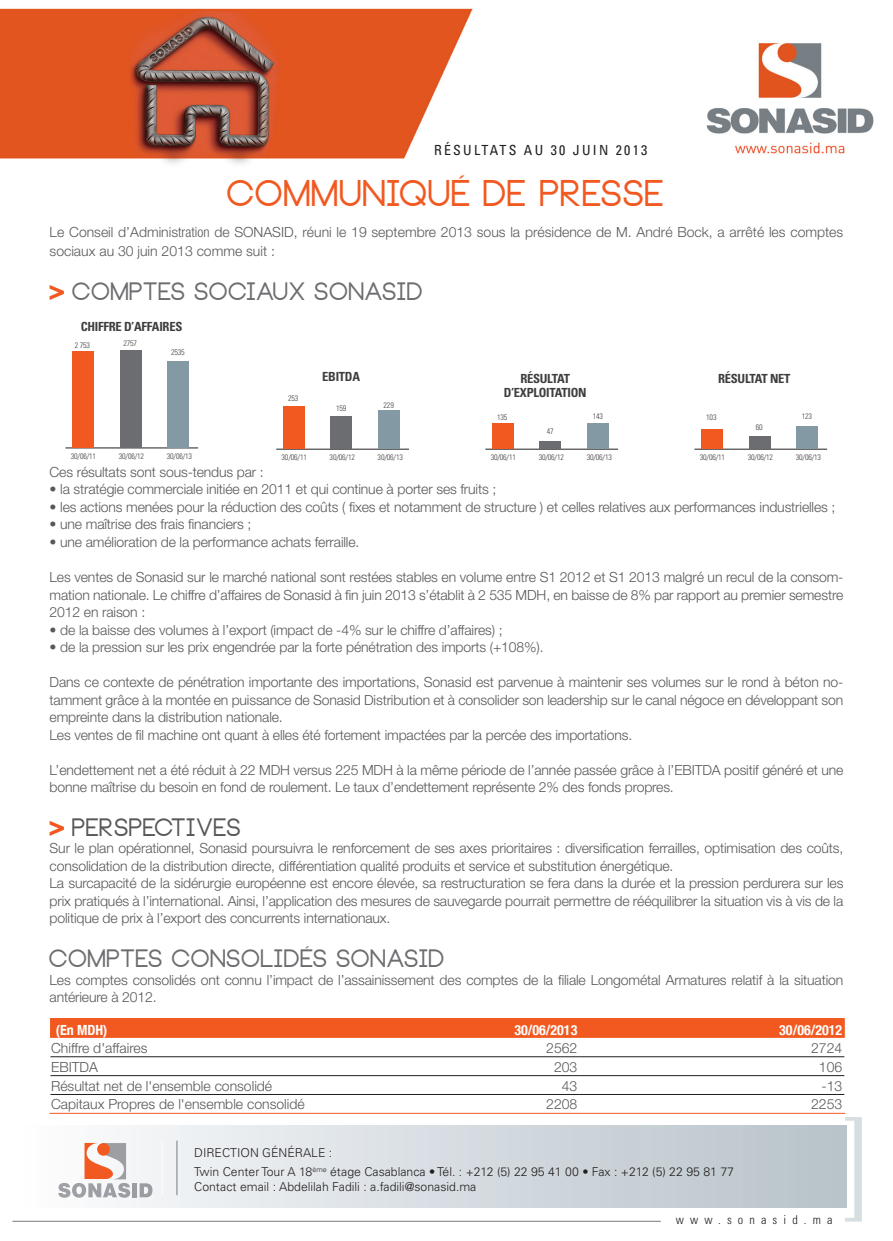
<style>
.page{position:relative;width:893px;height:1241px;background:#fff}
.page>*{position:absolute;margin:0;border:0;box-sizing:border-box;transform-origin:0 0}
.t1{font:700 36.23px "Neou";color:#f15921}
.t2{font:700 24.5px "Neou";color:#6c6d70}
.t3{font:700 24.5px "Neou";color:#57585a}
.t4{font:300 14px/17.5px "Helvetica Neue";letter-spacing:-.01em;color:#57585a}
.t5{font:700 condensed 14px "Helvetica Neue";color:#fff}
.t6{font:condensed 14px "Univers";letter-spacing:.16em;color:#231f20}
.t7{font:700 condensed 12.6px/14px "Univers";letter-spacing:-.02em;color:#3e3e3f;text-align:center}
.t8{font:300 12.25px "Univers";color:#231f20}
.t9{font:300 condensed 12.25px "Univers";letter-spacing:.5em;color:#231f20}
.t10{font:300 condensed 7.88px "Univers";letter-spacing:-.02em;color:#3e3e3f}
.s1{font-stretch:condensed}
</style>
<div class="page">
<img style="left:0;top:8px;width:874px;height:156px">
<svg style="left:50px;top:285px;width:14px;height:15px"></svg>
<svg style="left:50px;top:821px;width:14px;height:14px"></svg>
<div style="left:50px;top:1018px;width:795px;height:19px;background:#f15921"></div>
<hr style="left:50px;top:1056px;width:265px;height:1px;background:#231f20">
<hr style="left:315px;top:1056px;width:265px;height:1px;background:#231f20">
<hr style="left:580px;top:1056px;width:264px;height:1px;background:#231f20">
<hr style="left:50px;top:1075px;width:265px;height:1px;background:#231f20">
<hr style="left:315px;top:1075px;width:265px;height:1px;background:#231f20">
<hr style="left:580px;top:1075px;width:264px;height:1px;background:#231f20">
<hr style="left:50px;top:1093px;width:265px;height:1px;background:#231f20">
<hr style="left:315px;top:1093px;width:265px;height:1px;background:#231f20">
<hr style="left:580px;top:1093px;width:264px;height:1px;background:#231f20">
<hr style="left:50px;top:1112px;width:265px;height:1px;background:#f15921">
<hr style="left:315px;top:1112px;width:265px;height:1px;background:#f15921">
<hr style="left:580px;top:1112px;width:265px;height:1px;background:#f15921">
<div style="left:13px;top:1125px;width:834px;height:82px;background:linear-gradient(to right,#fdfdfe,#b7c2c9)"></div>
<svg style="left:845px;top:1117px;width:17px;height:104px"></svg>
<hr style="left:162px;top:1141px;width:1px;height:53px;background:#fff">
<hr style="left:12px;top:1220px;width:649px;height:1px;background:#76787b">
<svg style="left:58px;top:1142px;width:72px;height:55px"></svg>
<hr style="left:133px;top:1183px;width:4px;height:14px;background:#9b9da2">
<svg style="left:140px;top:1183px;width:12px;height:14px"></svg>
<hr style="left:176px;top:1140px;width:1px;height:54px;background:#76787b">
<hr style="left:65px;top:447px;width:133px;height:1px;background:#231f20">
<hr style="left:276px;top:449px;width:133px;height:1px;background:#231f20">
<hr style="left:485px;top:449px;width:133px;height:1px;background:#231f20">
<hr style="left:694px;top:449px;width:133px;height:1px;background:#231f20">
<div style="left:120px;top:349px;width:21px;height:98px;background:#6c6d70"></div>
<div style="left:72px;top:351px;width:22px;height:96px;background:#f15921"></div>
<div style="left:167px;top:361px;width:22px;height:86px;background:#839aa5"></div>
<div style="left:331px;top:416px;width:21px;height:33px;background:#6c6d70"></div>
<div style="left:283px;top:406px;width:21px;height:43px;background:#f15921"></div>
<div style="left:378px;top:411px;width:21px;height:38px;background:#839aa5"></div>
<div style="left:540px;top:441px;width:21px;height:8px;background:#6c6d70"></div>
<div style="left:492px;top:423px;width:21px;height:26px;background:#f15921"></div>
<div style="left:587px;top:423px;width:22px;height:26px;background:#839aa5"></div>
<div style="left:749px;top:436px;width:21px;height:13px;background:#6c6d70"></div>
<div style="left:701px;top:429px;width:22px;height:20px;background:#f15921"></div>
<div style="left:796px;top:426px;width:22px;height:23px;background:#839aa5"></div>
<p class="t6" style="left:434px;top:141px;width:215px">RÉSULTATS AU 30 JUIN 2013</p>
<p class="t1" style="left:227px;top:175px;width:440px">COMMUNIQUÉ DE PRESSE</p>
<p class="t4" style="left:50px;top:222px;width:795px;line-height:19.2px">Le Conseil d’Adminis<span class="s1">tration</span> de SONASID, réuni le 19 septembre 2013 sous la présidence de M. André Bock, a arrêté les comptes sociaux au 30 juin 2013 comme suit :</p>
<p class="t2" style="left:72px;top:279px;width:353px">COMPTES SOCIAUX SONASID</p>
<p class="t7" style="left:81px;top:319px;width:103px">CHIFFRE D’AFFAIRES</p>
<p class="t10" style="left:75px;top:340px;width:17px">2 753</p>
<p class="t10" style="left:123px;top:338px;width:15px">2757</p>
<p class="t10" style="left:171px;top:347px;width:15px">2535</p>
<p class="t10" style="left:71px;top:451px;width:27px">30/06/11</p>
<p class="t10" style="left:119px;top:451px;width:27px">30/06/12</p>
<p class="t10" style="left:167px;top:451px;width:27px">30/06/13</p>
<p class="t10" style="left:288px;top:393px;width:12px">253</p>
<p class="t7" style="left:322px;top:369px;width:39px">EBITDA</p>
<p class="t10" style="left:336px;top:404px;width:12px">159</p>
<p class="t10" style="left:384px;top:400px;width:12px">229</p>
<p class="t10" style="left:282px;top:452px;width:27px">30/06/11</p>
<p class="t10" style="left:330px;top:452px;width:27px">30/06/12</p>
<p class="t10" style="left:378px;top:452px;width:27px">30/06/13</p>
<p class="t7" style="left:504px;top:371px;width:84px">RÉSULTAT<br>D’EXPLOITATION</p>
<p class="t10" style="left:547px;top:426px;width:8px">47</p>
<p class="t10" style="left:497px;top:412px;width:12px">135</p>
<p class="t10" style="left:593px;top:411px;width:12px">143</p>
<p class="t10" style="left:491px;top:452px;width:27px">30/06/11</p>
<p class="t10" style="left:539px;top:452px;width:27px">30/06/12</p>
<p class="t10" style="left:587px;top:452px;width:27px">30/06/13</p>
<p class="t7" style="left:718px;top:371px;width:74px">RÉSULTAT NET</p>
<p class="t10" style="left:706px;top:412px;width:12px">103</p>
<p class="t10" style="left:802px;top:411px;width:12px">123</p>
<p class="t10" style="left:756px;top:422px;width:8px">60</p>
<p class="t10" style="left:700px;top:452px;width:27px">30/06/11</p>
<p class="t10" style="left:748px;top:452px;width:27px">30/06/12</p>
<p class="t10" style="left:796px;top:452px;width:27px">30/06/13</p>
<p class="t4" style="left:50px;top:463px;width:216px">Ces résultats sont sous-tendus par :</p>
<p class="t4" style="left:50px;top:480px;width:448px">• la stratégie commerciale initiée en 2011 et qui continue à porter ses fruits ;</p>
<p class="t4" style="left:50px;top:498px;width:787px">• les actions menées pour la réduction des coûts ( fixes et notamment de structure ) et celles relatives aux performances industrielles ;</p>
<p class="t4" style="left:50px;top:515px;width:203px">• une maîtrise des frais financiers ;</p>
<p class="t4" style="left:50px;top:533px;width:311px">• une amélioration de la performance achats ferraille.</p>
<p class="t4" style="left:50px;top:568px;width:795px;text-align:justify">Les ventes de Sonasid sur le marché national sont restées stables en volume entre S1 2012 et S1 2013 malgré un recul de la consom&shy;mation nationale. Le chiffre d’affaires de Sonasid à fin juin 2013 s’établit à 2 535 MDH, en baisse de 8% par rapport au premier semestre 2012 en raison :</p>
<p class="t4" style="left:50px;top:620px;width:454px">• de la baisse des volumes à l’export (impact de -4% sur le chiffre d’affaires) ;</p>
<p class="t4" style="left:50px;top:638px;width:496px">• de la pression sur les prix engendrée par la forte pénétration des imports (+108%).</p>
<p class="t4" style="left:50px;top:673px;width:795px;text-align:justify">Dans ce contexte de pénétration importante des importations, Sonasid est parvenue à maintenir ses volumes sur le rond à béton no&shy;tamment grâce à la montée en puissance de Sonasid Distribution et à consolider son leadership sur le canal négoce en développant son empreinte dans la distribution nationale.</p>
<p class="t4" style="left:50px;top:725px;width:584px">Les ventes de fil machine ont quant à elles été fortement impactées par la percée des importations.</p>
<p class="t4" style="left:50px;top:760px;width:795px">L’endettement net a été réduit à 22 MDH versus 225 MDH à la même période de l’année passée grâce à l’EBITDA positif généré et une bonne maîtrise du besoin en fond de roulement. Le taux d’endettement représente 2% des fonds propres.</p>
<p class="t3" style="left:72px;top:815px;width:171px">PERSPECTIVES</p>
<p class="t4" style="left:50px;top:839px;width:795px">Sur le plan opérationnel, Sonasid poursuivra le renforcement de ses axes prioritaires : diversification ferrailles, optimisation des coûts, consolidation de la distribution directe, différentiation qualité produits et service et substitution énergétique.</p>
<p class="t4" style="left:50px;top:874px;width:795px;text-align:justify">La surcapacité de la sidérurgie européenne est encore élevée, sa restructuration se fera dans la durée et la pression perdurera sur les prix pratiqués à l’international. Ainsi, l’application des mesures de sauvegarde pourrait permettre de rééquilibrer la situation vis à vis de la politique de prix à l’export des concurrents internationaux.</p>
<p class="t2" style="left:50px;top:946px;width:397px">COMPTES CONSOLIDÉS SONASID</p>
<p class="t4" style="left:50px;top:970px;width:795px">Les comptes consolidés ont connu l’impact de l’assainissement des comptes de la filiale Longométal Armatures relatif à la situation antérieure à 2012.</p>
<p class="t5" style="left:56px;top:1021px;width:53px">(En MDH)</p>
<p class="t5" style="left:514px;top:1021px;width:65px">30/06/2013</p>
<p class="t5" style="left:779px;top:1021px;width:65px">30/06/2012</p>
<p class="t4" style="left:51px;top:1038px;width:98px">Chiffre d'affaires</p>
<p class="t4" style="left:546px;top:1038px;width:33px">2562</p>
<p class="t4" style="left:811px;top:1038px;width:33px">2724</p>
<p class="t4" style="left:51px;top:1057px;width:48px">EBITDA</p>
<p class="t4" style="left:554px;top:1057px;width:25px">203</p>
<p class="t4" style="left:819px;top:1057px;width:25px">106</p>
<p class="t4" style="left:51px;top:1076px;width:223px">Résultat net de l'ensemble consolidé</p>
<p class="t4" style="left:562px;top:1076px;width:17px">43</p>
<p class="t4" style="left:822px;top:1076px;width:22px">-13</p>
<p class="t4" style="left:51px;top:1095px;width:255px">Capitaux Propres de l'ensemble consolidé</p>
<p class="t4" style="left:546px;top:1095px;width:33px">2208</p>
<p class="t4" style="left:811px;top:1095px;width:33px">2253</p>
<p class="t8" style="left:194px;top:1144px;width:140px">DIRECTION GÉNÉRALE :</p>
<p class="t8" style="left:194px;top:1163px;width:541px">Twin Center Tour A 18<sup>ème</sup> étage Casablanca • Tél. : +212 (5) 22 95 41 00 • Fax : +212 (5) 22 95 81 77</p>
<p class="t8" style="left:194px;top:1178px;width:284px">Contact email : Abdelilah Fadili : a.fadili@sonasid.ma</p>
<p class="t9" style="left:676px;top:1211px;width:158px">www.sonasid.ma</p>
</div>
